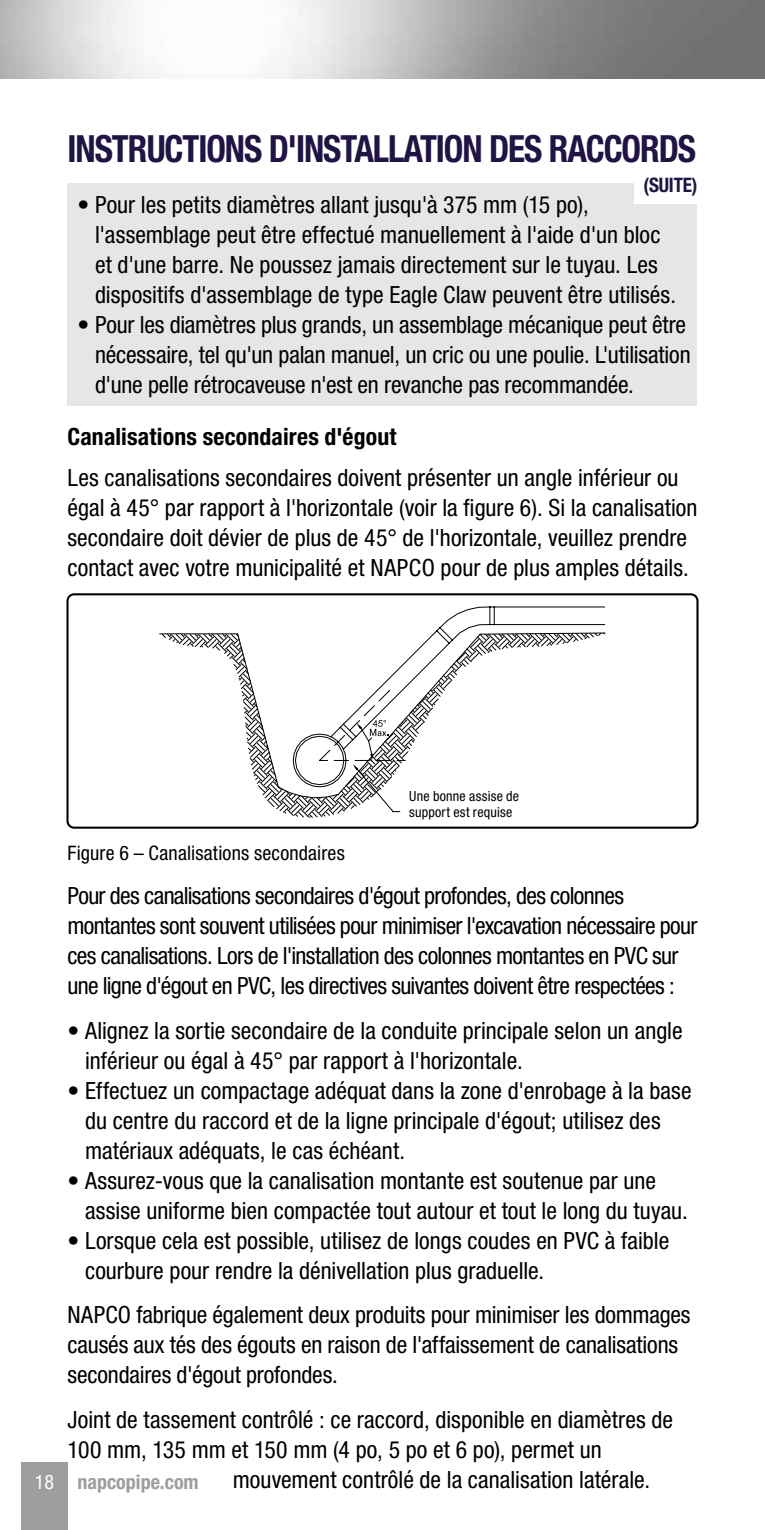
<style>
.page{position:relative;width:765px;height:1530px;background:#fff}
.page>*{position:absolute;margin:0;border:0;box-sizing:border-box;transform-origin:0 0}
.t1{font:700 condensed 37.5px "Helvetica Neue LT Std";letter-spacing:-.03em;color:#201444;scale:.94 1}
.t2{font:condensed 23.75px/30px "Helvetica Neue LT Std";color:#000}
.t3{font:condensed 23.75px/30px "Helvetica Neue LT Std";letter-spacing:-.025em;color:#000}
.t4{font:700 condensed 23.75px "Helvetica Neue LT Std";letter-spacing:.01em;color:#000}
.t5{font:condensed 20px "Helvetica Neue LT Std";letter-spacing:.01em;color:#000}
.t6{font:700 condensed 20px "Helvetica Neue LT Std";color:#9e9da0}
.t7{font:700 condensed 20px "Helvetica Neue LT Std";letter-spacing:-.01em;color:#201444;scale:.96 1}
.t8{font:condensed 14px/16.8px "Helvetica Neue LT Std";letter-spacing:.02em;color:#000}
.s1{font-weight:400;color:#fff}
</style>
<div class="page">
<div style="left:68px;top:184px;width:630px;height:222px;background:#e7e5e5"></div>
<div style="left:66px;top:593px;width:633px;height:236px;border:2px solid #000;border-radius:7px"></div>
<svg style="left:159px;top:606px;width:447px;height:29px"></svg>
<svg style="left:161px;top:632px;width:444px;height:186px"></svg>
<svg style="left:208px;top:632px;width:391px;height:158px"></svg>
<svg style="left:353px;top:754px;width:48px;height:59px"></svg>
<svg style="left:357px;top:720px;width:31px;height:22px"></svg>
<div style="left:21px;top:1462px;width:47px;height:68px;background:#9e9da0"></div>
<div style="left:634px;top:169px;width:72px;height:34px;background:#fff"></div>
<h1 class="t1" style="left:68px;top:126px;width:670px">INSTRUCTIONS D'INSTALLATION DES RACCORDS</h1>
<p class="t7" style="left:644px;top:173px;width:58px">(SUITE)</p>
<p class="t2" style="left:95px;top:190px;width:583px;text-indent:-18px">• Pour les petits diamètres allant jusqu'à 375 mm (15 po), l'assemblage peut être effectué manuellement à l'aide d'un bloc et d'une barre. Ne poussez jamais directement sur le tuyau. Les dispositifs d'assemblage de type Eagle Claw peuvent être utilisés.</p>
<p class="t2" style="left:95px;top:310px;width:597px;text-indent:-18px">• Pour les diamètres plus grands, un assemblage mécanique peut être nécessaire, tel qu'un palan manuel, un cric ou une poulie. L'utilisation d'une pelle rétrocaveuse n'est en revanche pas recommandée.</p>
<p class="t4" style="left:68px;top:422px;width:331px">Canalisations secondaires d'égout</p>
<p class="t2" style="left:68px;top:463px;width:632px">Les canalisations secondaires doivent présenter un angle inférieur ou égal à 45° par rapport à l'horizontale (voir la figure 6). Si la canalisation secondaire doit dévier de plus de 45° de l'horizontale, veuillez prendre contact avec votre municipalité et NAPCO pour de plus amples détails.</p>
<p class="t5" style="left:68px;top:842px;width:279px">Figure 6 – Canalisations secondaires</p>
<p class="t8" style="left:409px;top:787px;width:112px">Une bonne assise de support est requise</p>
<p class="t3" style="left:68px;top:881px;width:631px">Pour des canalisations secondaires d'égout profondes, des colonnes montantes sont souvent utilisées pour minimiser l'excavation nécessaire pour ces canalisations. Lors de l'installation des colonnes montantes en PVC sur une ligne d'égout en PVC, les directives suivantes doivent être respectées :</p>
<p class="t2" style="left:85px;top:1015px;width:599px;text-indent:-18px">• Alignez la sortie secondaire de la conduite principale selon un angle inférieur ou égal à 45° par rapport à l'horizontale.</p>
<p class="t2" style="left:85px;top:1075px;width:608px;text-indent:-18px">• Effectuez un compactage adéquat dans la zone d'enrobage à la base du centre du raccord et de la ligne principale d'égout; utilisez des matériaux adéquats, le cas échéant.</p>
<p class="t2" style="left:85px;top:1165px;width:604px;text-indent:-18px">• Assurez-vous que la canalisation montante est soutenue par une assise uniforme bien compactée tout autour et tout le long du tuyau.</p>
<p class="t2" style="left:85px;top:1225px;width:586px;text-indent:-18px">• Lorsque cela est possible, utilisez de longs coudes en PVC à faible courbure pour rendre la dénivellation plus graduelle.</p>
<p class="t2" style="left:68px;top:1300px;width:625px">NAPCO fabrique également deux produits pour minimiser les dommages causés aux tés des égouts en raison de l'affaissement de canalisations secondaires d'égout profondes.</p>
<p class="t2" style="left:68px;top:1404px;width:607px">Joint de tassement contrôlé : ce raccord, disponible en diamètres de</p>
<p class="t2" style="left:68px;top:1434px;width:536px">100 mm, 135 mm et 150 mm (4 po, 5 po et 6 po), permet un</p>
<p class="t2" style="left:233px;top:1464px;width:419px">mouvement contrôlé de la canalisation latérale.</p>
<p class="t6" style="left:35px;top:1470px;width:165px"><span class="s1">18</span> napcopipe.com</p>
</div>
